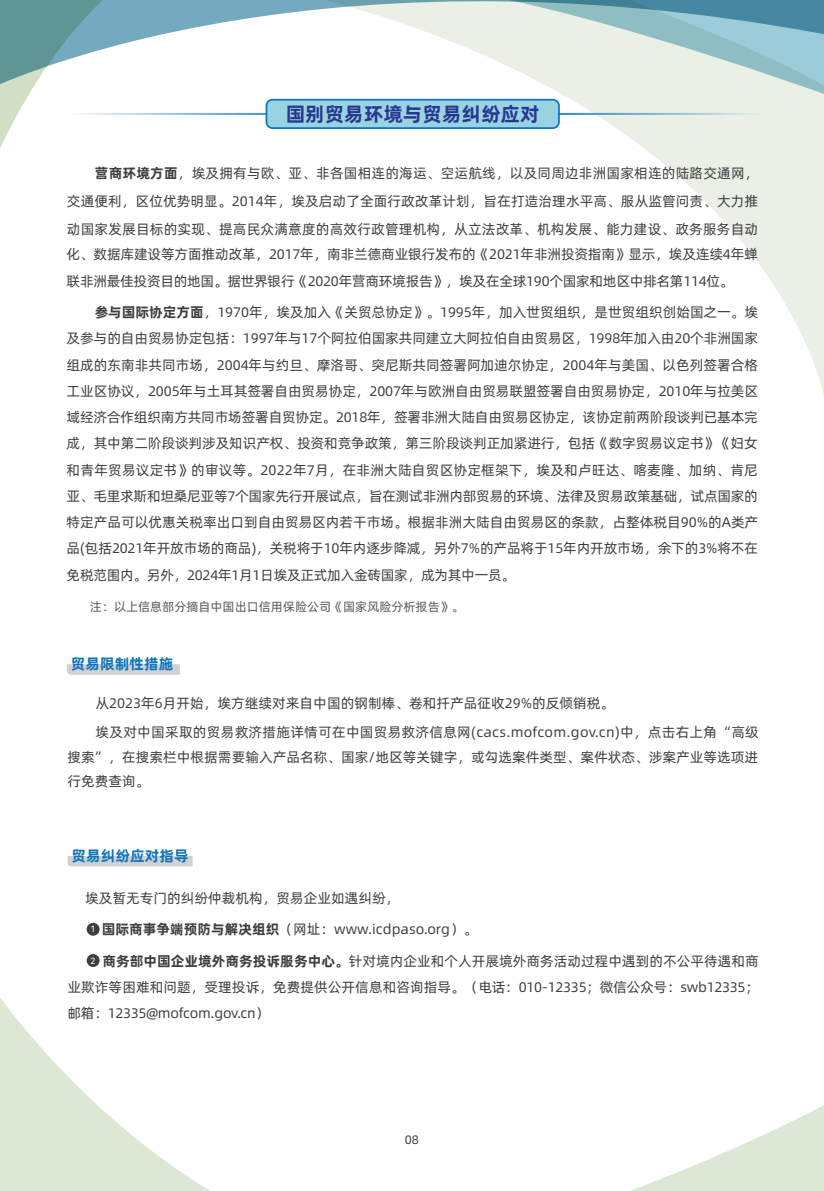
<style>
.page{position:relative;width:824px;height:1191px;background:#fff}
.page>*{position:absolute;margin:0;border:0;box-sizing:border-box;transform-origin:0 0}
.t1{font:700 19.78px "Alibaba Pu Hui Ti";color:#283890}
.t2{font:700 14.88px "Alibaba Pu Hui Ti";color:#1074bc}
.t3{font:13.83px/26.2px "Alibaba Pu Hui Ti";color:#3e3e3f;text-align:justify}
.t4{font:13.83px/26.2px "Alibaba Pu Hui Ti";letter-spacing:-.02em;color:#3e3e3f}
.t5{font:12.25px "Alibaba Pu Hui Ti";color:#57585a}
.t6{font:12.25px "Alibaba Pu Hui Ti";color:#3e3e3f}
.t7{font:8.58px "Harmony OS Sans SC";color:#fff}
.s1{font-weight:700}
</style>
<div class="page">
<svg style="left:0;top:997px;width:210px;height:194px"></svg>
<svg style="left:630px;top:1106px;width:193px;height:85px"></svg>
<svg style="left:263px;top:94px;width:560px;height:297px"></svg>
<svg style="left:557px;top:91px;width:266px;height:3px"></svg>
<svg style="left:0;top:91px;width:31px;height:57px"></svg>
<svg style="left:0;top:0;width:823px;height:91px"></svg>
<hr style="left:64px;top:113px;width:697px;height:2px;background:#fff">
<div style="left:266px;top:100px;width:293px;height:28px;background:#99d3e2;border-radius:6px"></div>
<div style="left:265px;top:99px;width:294px;height:30px;border:2px solid #1074bc;border-radius:6px"></div>
<svg style="left:67px;top:664px;width:113px;height:10px"></svg>
<svg style="left:67px;top:856px;width:126px;height:10px"></svg>
<div style="left:87px;top:922px;width:13px;height:13px;background:#3e3e3f;border-radius:50%"></div>
<div style="left:87px;top:954px;width:13px;height:13px;background:#3e3e3f;border-radius:50%"></div>
<h1 class="t1" style="left:286px;top:99px;width:255px">国别贸易环境与贸易纠纷应对</h1>
<p class="t3" style="left:67px;top:158px;width:693px;line-height:28px;text-indent:28px"><span class="s1">营商环境方面</span>，埃及拥有与欧、亚、非各国相连的海运、空运航线，以及同周边非洲国家相连的陆路交通网，交通便利，区位优势明显。2014年，埃及启动了全面行政改革计划，旨在打造治理水平高、服从监管问责、大力推动国家发展目标的实现、提高民众满意度的高效行政管理机构，从立法改革、机构发展、能力建设、政务服务自动</p>
<p class="t4" style="left:67px;top:240px;width:692px">化、数据库建设等方面推动改革，2017年，南非兰德商业银行发布的《2021年非洲投资指南》显示，埃及连续4年蝉联非洲最佳投资目的地国。据世界银行《2020年营商环境报告》，埃及在全球190个国家和地区中排名第114位。</p>
<p class="t3" style="left:67px;top:298px;width:693px;text-indent:28px"><span class="s1">参与国际协定方面</span>，1970年，埃及加入《关贸总协定》。1995年，加入世贸组织，是世贸组织创始国之一。埃及参与的自由贸易协定包括：1997年与17个阿拉伯国家共同建立大阿拉伯自由贸易区，1998年加入由20个非洲国家组成的东南非共同市场，2004年与约旦、摩洛哥、突尼斯共同签署阿加迪尔协定，2004年与美国、以色列签署合格工业区协议，2005年与土耳其签署自由贸易协定，2007年与欧洲自由贸易联盟签署自由贸易协定，2010年与拉美区域经济合作组织南方共同市场签署自贸协定。2018年，签署非洲大陆自由贸易区协定，该协定前两阶段谈判已基本完成，其中第二阶段谈判涉及知识产权、投资和竞争政策，第三阶段谈判正加紧进行，包括《数字贸易议定书》《妇女和青年贸易议定书》的审议等。2022年7月，在非洲大陆自贸区协定框架下，埃及和卢旺达、喀麦隆、加纳、肯尼亚、毛里求斯和坦桑尼亚等7个国家先行开展试点，旨在测试非洲内部贸易的环境、法律及贸易政策基础，试点国家的特定产品可以优惠关税率出口到自由贸易区内若干市场。根据非洲大陆自由贸易区的条款，占整体税目90%的A类产品(包括2021年开放市场的商品)，关税将于10年内逐步降减，另外7%的产品将于15年内开放市场，余下的3%将不在免税范围内。另外，2024年1月1日埃及正式加入金砖国家，成为其中一员。</p>
<p class="t5" style="left:90px;top:597px;width:375px">注：以上信息部分摘自中国出口信用保险公司《国家风险分析报告》。</p>
<p class="t2" style="left:71px;top:652px;width:104px">贸易限制性措施</p>
<p class="t3" style="left:96px;top:687px;width:664px;line-height:29.8px">从2023年6月开始，埃方继续对来自中国的钢制棒、卷和扦产品征收29%的反倾销税。<br>埃及对中国采取的贸易救济措施详情可在中国贸易救济信息网(cacs.mofcom.gov.cn)中，点击右上角“高级</p>
<p class="t3" style="left:68px;top:744px;width:692px;line-height:24.5px">搜索”，在搜索栏中根据需要输入产品名称、国家/地区等关键字，或勾选案件类型、案件状态、涉案产业等选项进行免费查询。</p>
<p class="t2" style="left:71px;top:844px;width:119px">贸易纠纷应对指导</p>
<p class="t3" style="left:85px;top:883px;width:316px">埃及暂无专门的纠纷仲裁机构，贸易企业如遇纠纷，</p>
<p class="t3" style="left:102px;top:915px;width:377px"><span class="s1">国际商事争端预防与解决组织</span>（网址：www.icdpaso.org）。</p>
<p class="t3" style="left:67px;top:947px;width:693px;text-indent:35px"><span class="s1">商务部中国企业境外商务投诉服务中心。</span>针对境内企业和个人开展境外商务活动过程中遇到的不公平待遇和商业欺诈等困难和问题，受理投诉，免费提供公开信息和咨询指导。（电话：010-12335；微信公众号：swb12335；邮箱：12335@mofcom.gov.cn）</p>
<p class="t7" style="left:90px;top:923px;width:6px">1</p>
<p class="t7" style="left:90px;top:954px;width:6px">2</p>
<p class="t6" style="left:405px;top:1130px;width:16px">08</p>
</div>
